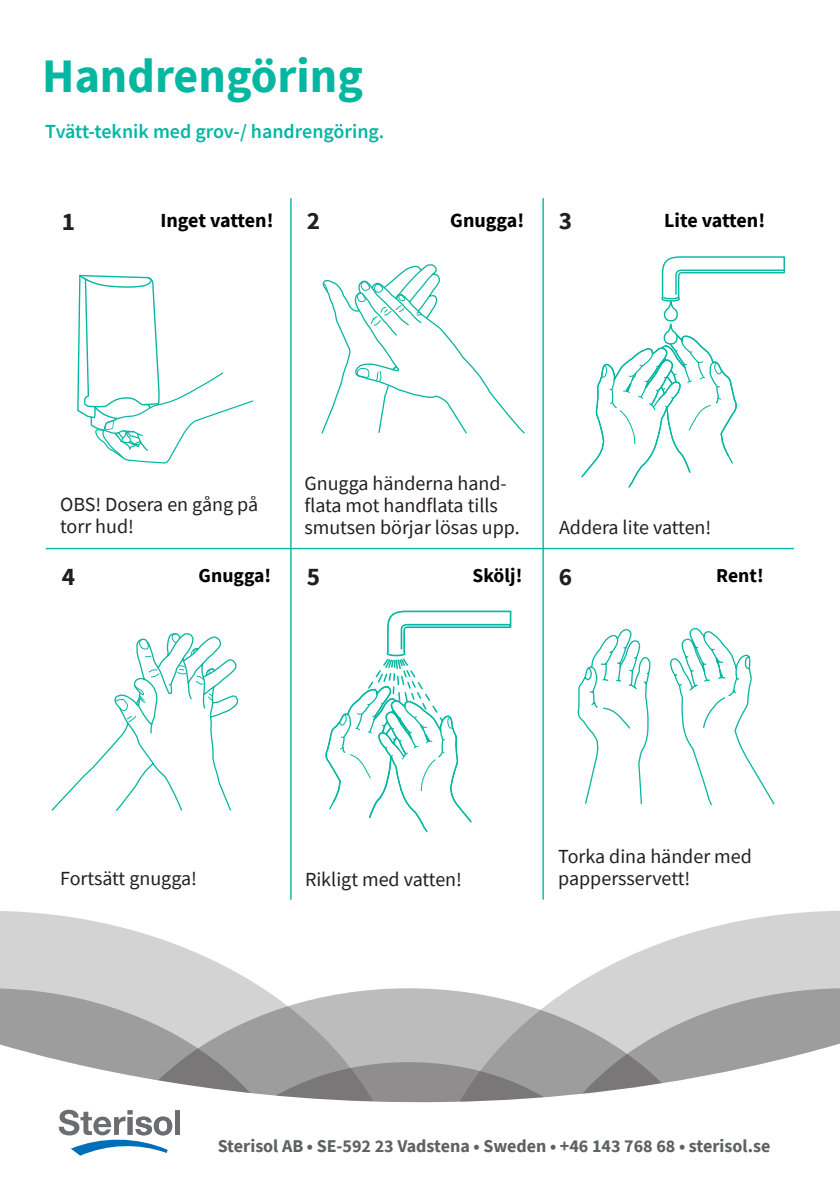
<style>
.page{position:relative;width:840px;height:1191px;background:#fff}
.page>*{position:absolute;margin:0;border:0;box-sizing:border-box;transform-origin:0 0}
.t1{font:700 48px "Source Sans Pro";color:#05b6a1}
.Grå_siffror{font:700 25.2px "Source Sans Pro";color:#231f20}
.Grå_siffror-2{font:20px/22px "Source Sans Pro";color:#231f20}
.Grå_siffror-3{font:600 20px "Source Sans Pro";color:#05b6a1}
.Grå_siffror-4{font:700 20px "Source Sans Pro";letter-spacing:-.015em;color:#000}
.Grå_siffror-5{font:700 19.6px "Source Sans Pro";color:#000}
.Grå_siffror-6{font:700 18px "Source Sans Pro";color:#5d6161}
</style>
<div class="page">
<svg style="left:0;top:911px;width:262px;height:77px;fill:#d3d3d3"></svg>
<svg style="left:0;top:988px;width:90px;height:40px;background:#a4a3a3"></svg>
<svg style="left:571px;top:911px;width:268px;height:77px;fill:#d3d3d3"></svg>
<svg style="left:726px;top:988px;width:113px;height:40px;background:#a6a5a5"></svg>
<svg style="left:90px;top:988px;width:636px;height:40px;background:#c9c8c8"></svg>
<hr style="left:290px;top:198px;width:1px;height:701px;background:#05b6a1">
<hr style="left:542px;top:198px;width:1px;height:701px;background:#05b6a1">
<hr style="left:46px;top:548px;width:747px;height:1px;background:#05b6a1">
<svg style="left:51px;top:633px;width:188px;height:178px"></svg>
<svg style="left:321px;top:264px;width:204px;height:170px"></svg>
<svg style="left:577px;top:628px;width:198px;height:178px"></svg>
<svg style="left:77px;top:275px;width:177px;height:188px"></svg>
<svg style="left:0;top:1028px;width:839px;height:75px;fill:#9e9d9d"></svg>
<svg style="left:0;top:1062px;width:208px;height:94px"></svg>
<div style="left:175px;top:1110px;width:5px;height:24px;background:#6c6d70"></div>
<svg style="left:325px;top:610px;width:187px;height:223px"></svg>
<svg style="left:581px;top:256px;width:204px;height:232px"></svg>
<p class="t1" style="left:42px;top:43px;width:322px">Handrengöring</p>
<p class="Grå_siffror-3" style="left:45px;top:118px;width:340px">Tvätt-teknik med grov-/ handrengöring.</p>
<p class="Grå_siffror-4" style="left:160px;top:206px;width:114px">Inget vatten!</p>
<p class="Grå_siffror-4" style="left:450px;top:206px;width:75px">Gnugga!</p>
<p class="Grå_siffror-4" style="left:663px;top:206px;width:102px">Lite vatten!</p>
<p class="Grå_siffror" style="left:62px;top:205px;width:15px">1</p>
<p class="Grå_siffror" style="left:306px;top:203px;width:15px">2</p>
<p class="Grå_siffror" style="left:558px;top:203px;width:15px">3</p>
<p class="Grå_siffror-2" style="left:60px;top:493px;width:199px">OBS! Dosera en gång på torr hud!</p>
<p class="Grå_siffror-2" style="left:304px;top:472px;width:217px">Gnugga händerna hand&shy;flata mot handflata tills smutsen börjar lösas upp.</p>
<p class="Grå_siffror-2" style="left:558px;top:516px;width:154px">Addera lite vatten!</p>
<p class="Grå_siffror-5" style="left:198px;top:562px;width:74px">Gnugga!</p>
<p class="Grå_siffror-5" style="left:472px;top:562px;width:51px">Skölj!</p>
<p class="Grå_siffror-5" style="left:715px;top:562px;width:49px">Rent!</p>
<p class="Grå_siffror" style="left:62px;top:559px;width:15px">4</p>
<p class="Grå_siffror" style="left:306px;top:559px;width:15px">5</p>
<p class="Grå_siffror" style="left:558px;top:559px;width:15px">6</p>
<p class="Grå_siffror-2" style="left:60px;top:867px;width:138px">Fortsätt gnugga!</p>
<p class="Grå_siffror-2" style="left:305px;top:868px;width:158px">Rikligt med vatten!</p>
<p class="Grå_siffror-2" style="left:558px;top:845px;width:195px">Torka dina händer med pappersservett!</p>
<p class="Grå_siffror-6" style="left:218px;top:1133px;width:554px">Sterisol AB • SE-592 23 Vadstena • Sweden • +46 143 768 68 • sterisol.se</p>
</div>
